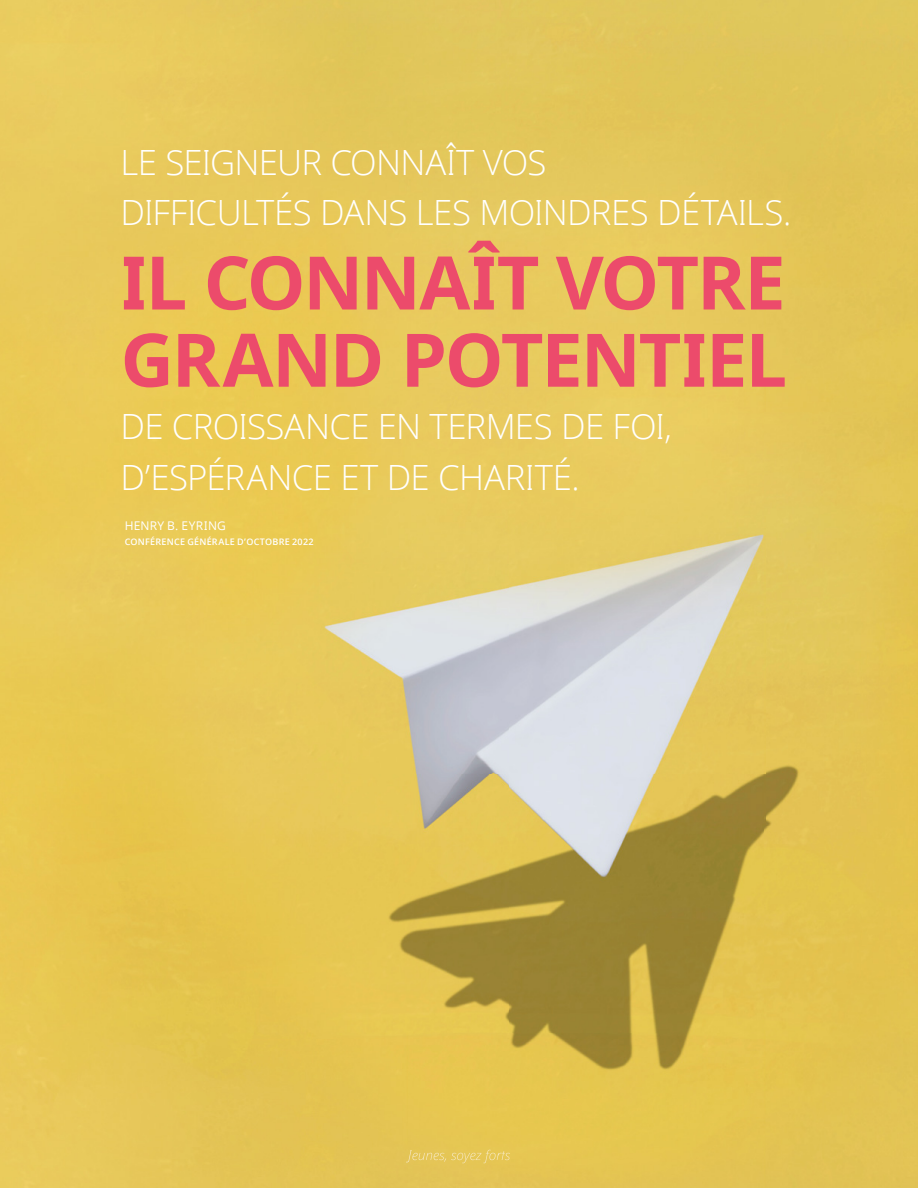
<style>
.page{position:relative;width:918px;height:1188px;background:#fff}
.page>*{position:absolute;margin:0;border:0;box-sizing:border-box;transform-origin:0 0}
.t1{font:700 73.95px/77.2px "Dots Solidlds Lat";letter-spacing:-.03em;color:#ec4b6b}
.t2{font:300 34.8px/50.4px "Dots Solidlds Lat";letter-spacing:-.02em;color:#fff}
.t3{font:12px "Dots Solidlds Lat";letter-spacing:.015em;color:#fff}
.t4{font:600 9px "Dots Solidlds Lat";letter-spacing:.03em;color:#fff}
</style>
<div class="page">
<img style="left:0;top:0;width:918px;height:1188px">
<img style="left:406px;top:1150px;width:104px;height:13px">
<p class="t2" style="left:121px;top:137px;width:672px">LE SEIGNEUR CONNAÎT VOS<br>DIFFICULTÉS DANS LES MOINDRES DÉTAILS.</p>
<h1 class="t1" style="left:121px;top:245px;width:668px">IL CONNAÎT VOTRE<br>GRAND POTENTIEL</h1>
<p class="t2" style="left:121px;top:401px;width:553px">DE CROISSANCE EN TERMES DE FOI,<br>D’ESPÉRANCE ET DE CHARITÉ.</p>
<p class="t3" style="left:125px;top:517px;width:103px">HENRY B. EYRING</p>
<p class="t4" style="left:125px;top:535px;width:190px">CONFÉRENCE GÉNÉRALE D’OCTOBRE 2022</p>
</div>
